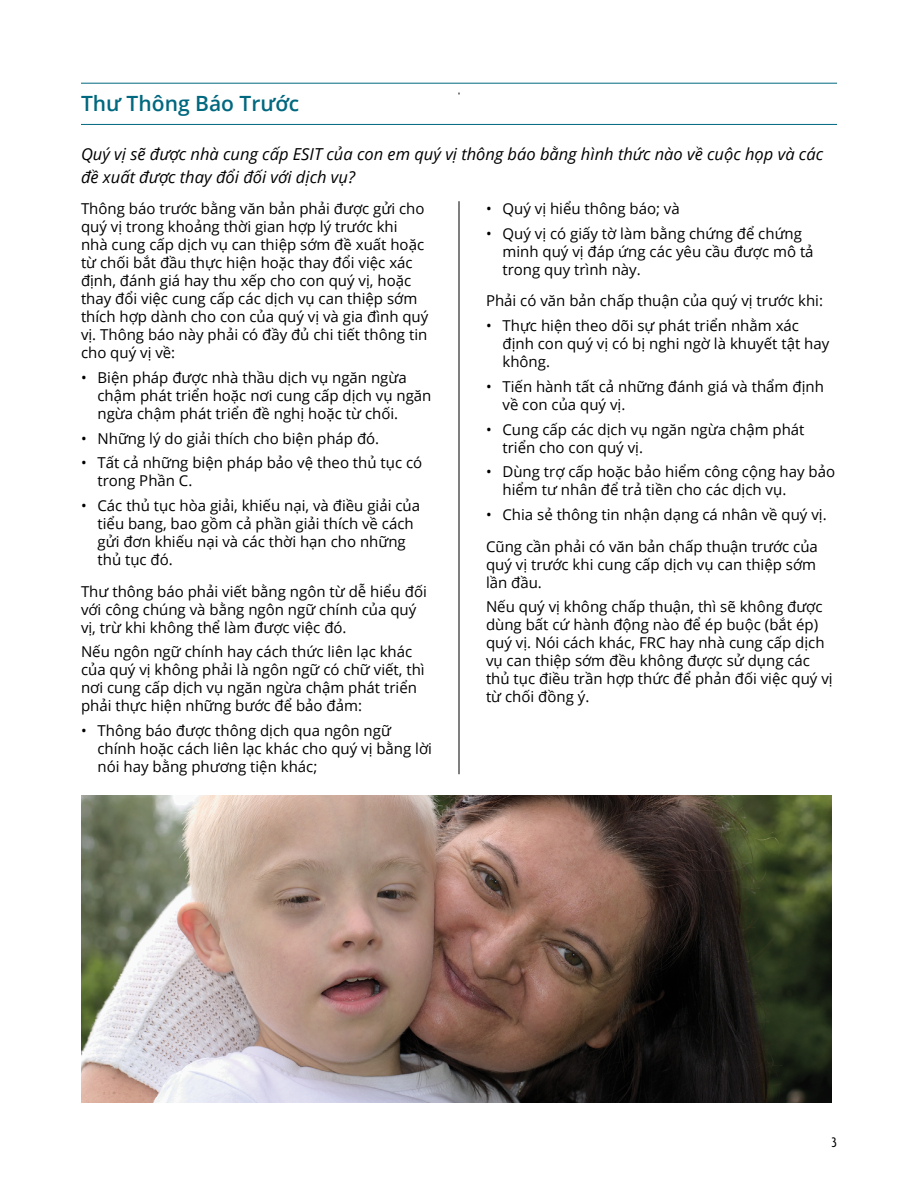
<style>
.page{position:relative;width:918px;height:1188px;background:#fff}
.page>*{position:absolute;margin:0;border:0;box-sizing:border-box;transform-origin:0 0}
.t1{font:600 21px "Open Sans";color:#00687f}
.t2{font:italic 16.5px/22.5px "Open Sans";color:#000}
.t3{font:15px/18px "Open Sans";color:#000}
.t4{font:condensed 15px "Agenda";color:#000}
</style>
<div class="page">
<hr style="left:81px;top:83px;width:756px;height:1px;background:#00687f">
<hr style="left:81px;top:124px;width:756px;height:1px;background:#00687f">
<hr style="left:459px;top:201px;width:1px;height:573px;background:#000">
<img style="left:81px;top:796px;width:751px;height:306px">
<h1 class="t1" style="left:81px;top:89px;width:220px">Thư Thông Báo Trước</h1>
<p class="t2" style="left:81px;top:142px;width:744px">Quý vị sẽ được nhà cung cấp ESIT của con em quý vị thông báo bằng hình thức nào về cuộc họp và các đề xuất được thay đổi đối với dịch vụ?</p>
<p class="t3" style="left:81px;top:199px;width:349px">Thông báo trước bằng văn bản phải được gửi cho quý vị trong khoảng thời gian hợp lý trước khi<br>nhà cung cấp dịch vụ can thiệp sớm đề xuất hoặc từ chối bắt đầu thực hiện hoặc thay đổi việc xác định, đánh giá hay thu xếp cho con quý vị, hoặc thay đổi việc cung cấp các dịch vụ can thiệp sớm thích hợp dành cho con của quý vị và gia đình quý vị. Thông báo này phải có đầy đủ chi tiết thông tin cho quý vị về:</p>
<p class="t3" style="left:98px;top:368px;width:336px;text-indent:-16px">• Biện pháp được nhà thầu dịch vụ ngăn ngừa chậm phát triển hoặc nơi cung cấp dịch vụ ngăn ngừa chậm phát triển đề nghị hoặc từ chối.</p>
<p class="t3" style="left:81px;top:429px;width:300px">• Những lý do giải thích cho biện pháp đó.</p>
<p class="t3" style="left:98px;top:453px;width:326px;text-indent:-16px">• Tất cả những biện pháp bảo vệ theo thủ tục có trong Phần C.</p>
<p class="t3" style="left:98px;top:496px;width:324px;text-indent:-16px">• Các thủ tục hòa giải, khiếu nại, và điều giải của tiểu bang, bao gồm cả phần giải thích về cách gửi đơn khiếu nại và các thời hạn cho những thủ tục đó.</p>
<p class="t3" style="left:81px;top:582px;width:347px">Thư thông báo phải viết bằng ngôn từ dễ hiểu đối với công chúng và bằng ngôn ngữ chính của quý vị, trừ khi không thể làm được việc đó.</p>
<p class="t3" style="left:81px;top:642px;width:345px">Nếu ngôn ngữ chính hay cách thức liên lạc khác của quý vị không phải là ngôn ngữ có chữ viết, thì nơi cung cấp dịch vụ ngăn ngừa chậm phát triển phải thực hiện những bước để bảo đảm:</p>
<p class="t3" style="left:98px;top:721px;width:336px;text-indent:-16px">• Thông báo được thông dịch qua ngôn ngữ chính hoặc cách liên lạc khác cho quý vị bằng lời nói hay bằng phương tiện khác;</p>
<p class="t3" style="left:486px;top:199px;width:195px">• Quý vị hiểu thông báo; và</p>
<p class="t3" style="left:502px;top:224px;width:313px;text-indent:-16px">• Quý vị có giấy tờ làm bằng chứng để chứng minh quý vị đáp ứng các yêu cầu được mô tả trong quy trình này.</p>
<p class="t3" style="left:486px;top:291px;width:339px">Phải có văn bản chấp thuận của quý vị trước khi:</p>
<p class="t3" style="left:502px;top:316px;width:328px;text-indent:-16px">• Thực hiện theo dõi sự phát triển nhằm xác định con quý vị có bị nghi ngờ là khuyết tật hay không.</p>
<p class="t3" style="left:502px;top:377px;width:323px;text-indent:-16px">• Tiến hành tất cả những đánh giá và thẩm định về con của quý vị.</p>
<p class="t3" style="left:502px;top:420px;width:304px;text-indent:-16px">• Cung cấp các dịch vụ ngăn ngừa chậm phát triển cho con quý vị.</p>
<p class="t3" style="left:502px;top:462px;width:334px;text-indent:-16px">• Dùng trợ cấp hoặc bảo hiểm công cộng hay bảo hiểm tư nhân để trả tiền cho các dịch vụ.</p>
<p class="t3" style="left:486px;top:498px;width:342px;line-height:31.5px">• Chia sẻ thông tin nhận dạng cá nhân về quý vị.<br>Cũng cần phải có văn bản chấp thuận trước của</p>
<p class="t3" style="left:486px;top:555px;width:332px">quý vị trước khi cung cấp dịch vụ can thiệp sớm lần đầu.</p>
<p class="t3" style="left:486px;top:597px;width:348px">Nếu quý vị không chấp thuận, thì sẽ không được dùng bất cứ hành động nào để ép buộc (bắt ép) quý vị. Nói cách khác, FRC hay nhà cung cấp dịch vụ can thiệp sớm đều không được sử dụng các thủ tục điều trần hợp thức để phản đối việc quý vị từ chối đồng ý.</p>
<p class="t4" style="left:832px;top:1134px;width:7px">3</p>
</div>
